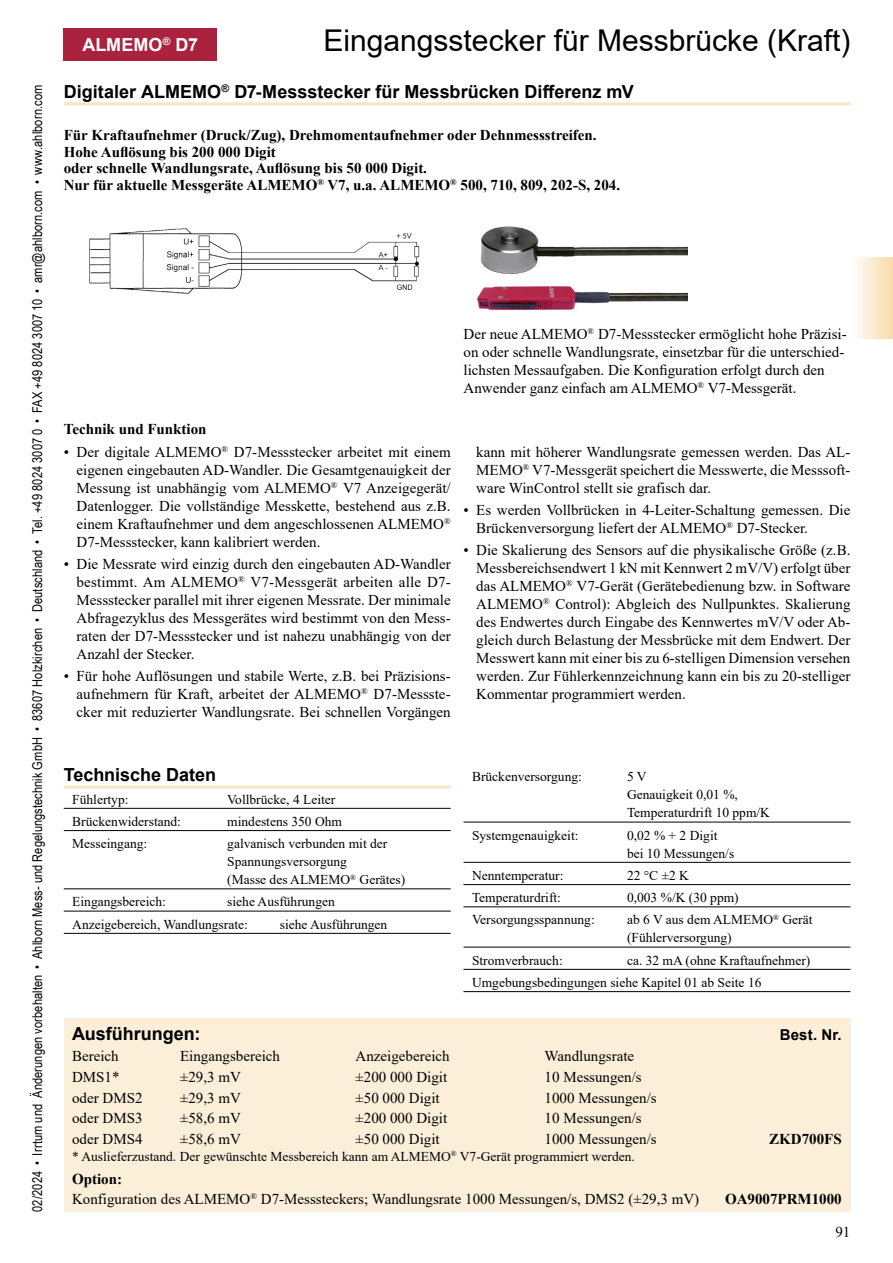
<style>
.page{position:relative;width:893px;height:1263px;background:#fff}
.page>*{position:absolute;margin:0;border:0;box-sizing:border-box;transform-origin:0 0}
.t1{font:30px "Arial";color:#000}
.t2{font:700 18px "Arial";color:#000}
.t3{font:700 18px "Arial";color:#fff}
.t4{font:15px/18px "Times New Roman";color:#000;text-align:justify}
.t5{font:700 15px/16.5px "Times New Roman";color:#000}
.t6{font:700 15px "Arial";letter-spacing:.01em;color:#000}
.t7{font:13.5px/18px "Times New Roman";color:#000}
.t8{font:13.5px "Arial Narrow";letter-spacing:.005em;color:#000}
.s1{font-weight:700}
</style>
<div class="page">
<div style="left:850px;top:257px;width:43px;height:81px;background:linear-gradient(to right,#fff,#f8dba9)"></div>
<div style="left:64px;top:1019px;width:786px;height:193px;background:#fcefd9"></div>
<hr style="left:64px;top:808px;width:387px;height:1px;background:#000">
<hr style="left:64px;top:830px;width:387px;height:1px;background:#000">
<hr style="left:64px;top:888px;width:387px;height:1px;background:#000">
<hr style="left:64px;top:911px;width:387px;height:1px;background:#000">
<hr style="left:64px;top:933px;width:387px;height:1px;background:#000">
<hr style="left:463px;top:822px;width:387px;height:1px;background:#000">
<hr style="left:463px;top:862px;width:387px;height:1px;background:#000">
<hr style="left:463px;top:884px;width:387px;height:1px;background:#000">
<hr style="left:463px;top:906px;width:387px;height:1px;background:#000">
<hr style="left:463px;top:947px;width:387px;height:1px;background:#000">
<hr style="left:463px;top:969px;width:387px;height:1px;background:#000">
<hr style="left:463px;top:991px;width:387px;height:1px;background:#000">
<img style="left:477px;top:226px;width:211px;height:84px">
<img style="left:89px;top:228px;width:331px;height:66px">
<hr style="left:64px;top:102px;width:786px;height:3px;background:#ec9600">
<hr style="left:64px;top:786px;width:387px;height:3px;background:#ec9600">
<div style="left:64px;top:28px;width:153px;height:33px;background:#aa223e"></div>
<p class="t8" style="left:28px;top:1212px;width:1128px;rotate:-90deg">02/2024 • Irrtum und Änderungen vorbehalten • Ahlborn Mess- und Regelungstechnik GmbH • 83607 Holzkirchen • Deutschland • Tel. +49 8024 3007 0 • FAX +49 8024 3007 10 • amr@ahlborn.com • www.ahlborn.com</p>
<p class="t3" style="left:82px;top:32px;width:117px">ALMEMO<sup>®</sup> D7</p>
<h1 class="t1" style="left:324px;top:19px;width:528px">Eingangsstecker für Messbrücke (Kraft)</h1>
<p class="t2" style="left:64px;top:79px;width:572px">Digitaler ALMEMO<sup>®</sup> D7-Messstecker für Messbrücken Differenz mV</p>
<p class="t5" style="left:64px;top:126px;width:558px">Für Kraftaufnehmer (Druck/Zug), Drehmomentaufnehmer oder Dehnmessstreifen.<br>Hohe Auflösung bis 200 000 Digit<br>oder schnelle Wandlungsrate, Auflösung bis 50 000 Digit.<br>Nur für aktuelle Messgeräte ALMEMO<sup>®</sup> V7, u.a. ALMEMO<sup>®</sup> 500, 710, 809, 202-S, 204.</p>
<p class="t5" style="left:64px;top:421px;width:144px">Technik und Funktion</p>
<p class="t4" style="left:77px;top:442px;width:376px;text-indent:-13px">• Der digitale ALMEMO<sup>®</sup> D7-Messstecker arbeitet mit einem eigenen eingebauten AD-Wandler. Die Gesamtgenauigkeit der Messung ist unabhängig vom ALMEMO<sup>®</sup> V7 Anzeigegerät/ Datenlogger. Die vollständige Messkette, bestehend aus z.B. einem Kraftaufnehmer und dem angeschlossenen ALMEMO<sup>® </sup>D7-Messstecker, kann kalibriert werden.</p>
<p class="t4" style="left:77px;top:554px;width:376px;text-indent:-13px">• Die Messrate wird einzig durch den eingebauten AD-Wandler bestimmt. Am ALMEMO<sup>®</sup> V7-Messgerät arbeiten alle D7- Messstecker parallel mit ihrer eigenen Messrate. Der minimale Abfragezyklus des Messgerätes wird bestimmt von den Mess&shy;raten der D7-Messstecker und ist nahezu unabhängig von der Anzahl der Stecker.</p>
<p class="t4" style="left:77px;top:666px;width:376px;text-indent:-13px">• Für hohe Auflösungen und stabile Werte, z.B. bei Präzisions&shy;aufnehmern für Kraft, arbeitet der ALMEMO<sup>®</sup> D7-Messste&shy;cker mit reduzierter Wandlungsrate. Bei schnellen Vorgängen</p>
<p class="t4" style="left:463px;top:325px;width:385px;text-align:left">Der neue ALMEMO<sup>®</sup> D7-Messstecker ermöglicht hohe Präzisi&shy;on oder schnelle Wandlungsrate, einsetzbar für die unterschied&shy;lichsten Messaufgaben. Die Konfiguration erfolgt durch den Anwender ganz einfach am ALMEMO<sup>®</sup> V7-Messgerät.</p>
<p class="t4" style="left:476px;top:442px;width:376px">kann mit höherer Wandlungsrate gemessen werden. Das AL-MEMO<sup>®</sup> V7-Messgerät speichert die Messwerte, die Messsoft&shy;ware WinControl stellt sie grafisch dar.</p>
<p class="t4" style="left:476px;top:500px;width:376px;text-indent:-13px">• Es werden Vollbrücken in 4-Leiter-Schaltung gemessen. Die<br>Brückenversorgung liefert der ALMEMO<sup>®</sup> D7-Stecker.</p>
<p class="t4" style="left:476px;top:541px;width:376px;text-indent:-13px">• Die Skalierung des Sensors auf die physikalische Größe (z.B.<br>Messbereichsendwert 1 kN mit Kennwert 2 mV/V) erfolgt über das ALMEMO<sup>®</sup> V7-Gerät (Gerätebedienung bzw. in Software ALMEMO<sup>®</sup> Control): Abgleich des Nullpunktes. Skalierung des Endwertes durch Eingabe des Kennwertes mV/V oder Ab&shy;gleich durch Belastung der Messbrücke mit dem Endwert. Der Messwert kann mit einer bis zu 6-stelligen Dimension versehen werden. Zur Fühlerkennzeichnung kann ein bis zu 20-stelliger Kommentar programmiert werden.</p>
<p class="t2" style="left:64px;top:762px;width:154px">Technische Daten</p>
<p class="t7" style="left:72px;top:790px;width:58px">Fühlertyp:</p>
<p class="t7" style="left:227px;top:790px;width:110px">Vollbrücke, 4 Leiter</p>
<p class="t7" style="left:72px;top:812px;width:110px">Brückenwiderstand:</p>
<p class="t7" style="left:227px;top:812px;width:116px">mindestens 350 Ohm</p>
<p class="t7" style="left:72px;top:834px;width:76px">Messeingang:</p>
<p class="t7" style="left:227px;top:834px;width:180px">galvanisch verbunden mit der<br>Spannungsversorgung<br>(Masse des ALMEMO<sup>®</sup> Gerätes)</p>
<p class="t7" style="left:72px;top:892px;width:95px">Eingangsbereich:</p>
<p class="t7" style="left:72px;top:890px;width:264px;line-height:22.2px;text-indent:155px">siehe Ausführungen<br>Anzeigebereich, Wandlungsrate:</p>
<p class="t7" style="left:280px;top:915px;width:109px">siehe Ausführungen</p>
<p class="t7" style="left:472px;top:767px;width:111px">Brückenversorgung:</p>
<p class="t7" style="left:627px;top:767px;width:145px">5 V<br>Genauigkeit 0,01 %,<br>Temperaturdrift 10 ppm/K</p>
<p class="t7" style="left:472px;top:826px;width:108px">Systemgenauigkeit:</p>
<p class="t7" style="left:627px;top:826px;width:109px">0,02 % + 2 Digit bei 10 Messungen/s</p>
<p class="t7" style="left:472px;top:866px;width:93px">Nenntemperatur:</p>
<p class="t7" style="left:627px;top:866px;width:63px">22 °C ±2 K</p>
<p class="t7" style="left:472px;top:888px;width:91px">Temperaturdrift:</p>
<p class="t7" style="left:627px;top:888px;width:113px">0,003 %/K (30 ppm)</p>
<p class="t7" style="left:472px;top:910px;width:124px">Versorgungsspannung:</p>
<p class="t7" style="left:627px;top:910px;width:187px">ab 6 V aus dem ALMEMO<sup>®</sup> Gerät (Fühlerversorgung)</p>
<p class="t7" style="left:472px;top:951px;width:92px">Stromverbrauch:</p>
<p class="t7" style="left:472px;top:949px;width:340px;line-height:22.2px;text-indent:155px">ca. 32 mA (ohne Kraftaufnehmer)<br>Umgebungsbedingungen siehe Kapitel 01 ab Seite 16</p>
<p class="t2" style="left:72px;top:1021px;width:130px">Ausführungen:</p>
<p class="t6" style="left:780px;top:1024px;width:63px">Best. Nr.</p>
<p class="t4" style="left:72px;top:1047px;width:48px">Bereich</p>
<p class="t4" style="left:180px;top:1047px;width:101px">Eingangsbereich</p>
<p class="t4" style="left:356px;top:1047px;width:96px">Anzeigebereich</p>
<p class="t4" style="left:545px;top:1047px;width:91px">Wandlungsrate</p>
<p class="t4" style="left:72px;top:1067px;width:49px">DMS1*</p>
<p class="t4" style="left:180px;top:1067px;width:62px">±29,3 mV</p>
<p class="t4" style="left:356px;top:1067px;width:93px">±200 000 Digit</p>
<p class="t4" style="left:545px;top:1067px;width:99px">10 Messungen/s</p>
<p class="t4" style="left:72px;top:1088px;width:72px">oder DMS2</p>
<p class="t4" style="left:180px;top:1088px;width:62px">±29,3 mV</p>
<p class="t4" style="left:356px;top:1088px;width:86px">±50 000 Digit</p>
<p class="t4" style="left:545px;top:1088px;width:114px">1000 Messungen/s</p>
<p class="t4" style="left:72px;top:1109px;width:72px">oder DMS3</p>
<p class="t4" style="left:180px;top:1109px;width:62px">±58,6 mV</p>
<p class="t4" style="left:356px;top:1109px;width:93px">±200 000 Digit</p>
<p class="t4" style="left:545px;top:1109px;width:99px">10 Messungen/s</p>
<p class="t4" style="left:72px;top:1130px;width:72px">oder DMS4</p>
<p class="t4" style="left:180px;top:1130px;width:62px">±58,6 mV</p>
<p class="t4" style="left:356px;top:1130px;width:86px">±50 000 Digit</p>
<p class="t4" style="left:545px;top:1130px;width:114px">1000 Messungen/s</p>
<p class="t5" style="left:769px;top:1130px;width:74px">ZKD700FS</p>
<p class="t7" style="left:72px;top:1147px;width:564px">* Auslieferzustand. Der gewünschte Messbereich kann am ALMEMO<sup>®</sup> V7-Gerät programmiert werden.</p>
<p class="t4" style="left:72px;top:1169px;width:629px;line-height:19.5px"><span class="s1">Option:<br></span>Konfiguration des ALMEMO<sup>®</sup> D7-Messsteckers; Wandlungsrate 1000 Messungen/s, DMS2 (±29,3 mV)</p>
<p class="t5" style="left:725px;top:1190px;width:118px">OA9007PRM1000</p>
<p class="t4" style="left:835px;top:1222px;width:16px">91</p>
</div>
